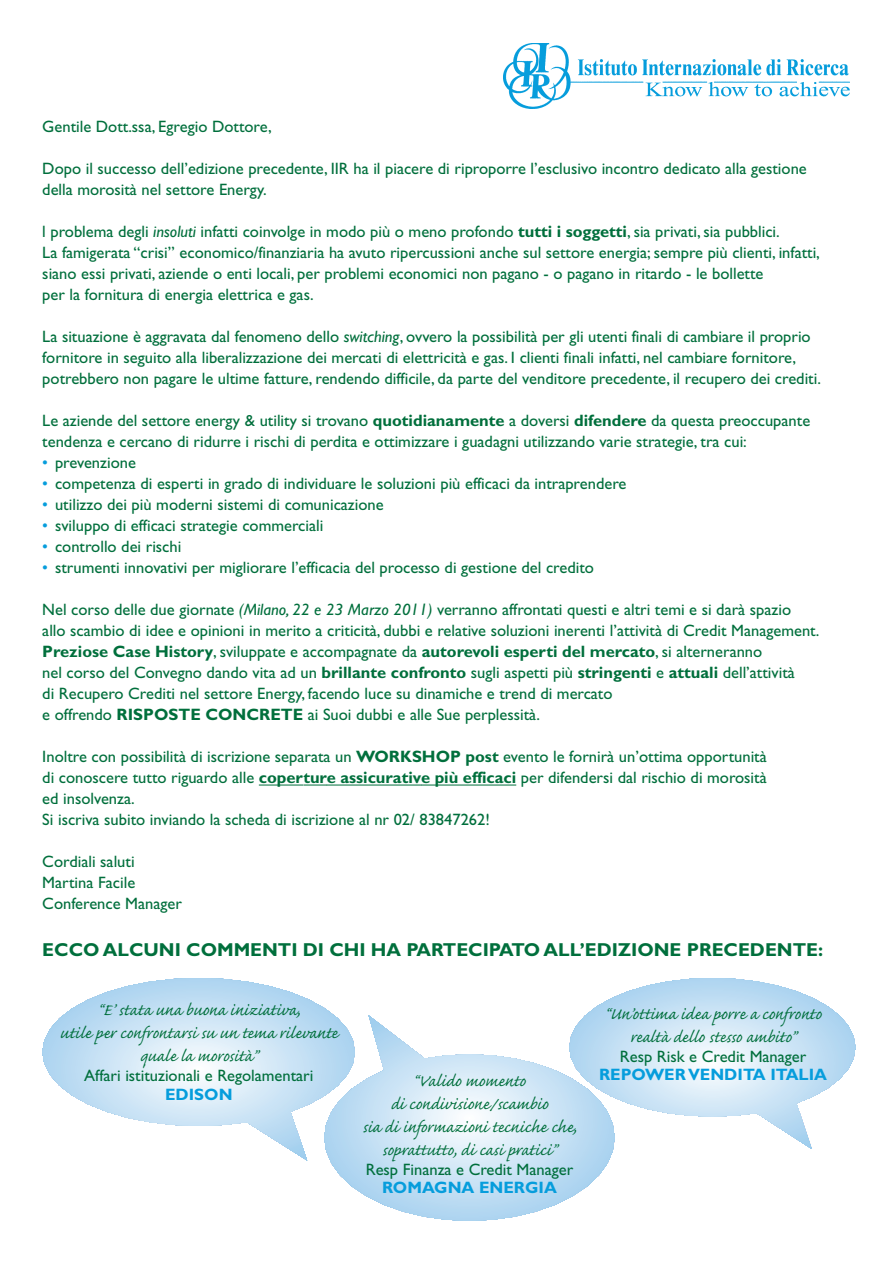
<style>
.page{position:relative;width:893px;height:1263px;background:#fff}
.page>*{position:absolute;margin:0;border:0;box-sizing:border-box;transform-origin:0 0}
.t1{font:21px/23.1px "Caflisch Script Pro";color:#006f3c;text-align:center}
.t2{font:700 18.75px "Gill Sans";color:#006f3c}
.t3{font:16.5px/21px "Gill Sans";color:#006f3c}
.t4{font:700 16.5px "Gill Sans";color:#069ddc}
.s1{font-style:italic}
.s2{font-weight:700}
.s3{color:#069ddc}
</style>
<div class="page">
<img style="left:503px;top:44px;width:346px;height:64px">
<hr style="left:259px;top:785px;width:44px;height:1px;background:#006f3c">
<svg style="left:303px;top:785px;width:24px;height:1px"></svg>
<hr style="left:327px;top:785px;width:94px;height:1px;background:#006f3c">
<hr style="left:421px;top:785px;width:95px;height:1px;background:#006f3c">
<svg style="left:48px;top:981px;width:259px;height:177px"></svg>
<svg style="left:53px;top:983px;width:254px;height:172px"></svg>
<svg style="left:59px;top:987px;width:248px;height:165px"></svg>
<svg style="left:61px;top:988px;width:273px;height:162px"></svg>
<svg style="left:345px;top:982px;width:503px;height:225px"></svg>
<p class="t3" style="left:42px;top:118px;width:231px">Gentile Dott.ssa, Egregio Dottore,</p>
<p class="t3" style="left:42px;top:160px;width:766px">Dopo il successo dell’edizione precedente, IIR ha il piacere di riproporre l’esclusivo incontro dedicato alla gestione della morosità nel settore Energy.</p>
<p class="t3" style="left:42px;top:223px;width:779px">l problema degli <span class="s1">insoluti</span> infatti coinvolge in modo più o meno profondo <span class="s2">tutti i soggetti</span>, sia privati, sia pubblici.<br>La famigerata “crisi” economico/finanziaria ha avuto ripercussioni anche sul settore energia; sempre più clienti, infatti, siano essi privati, aziende o enti locali, per problemi economici non pagano - o pagano in ritardo - le bollette<br>per la fornitura di energia elettrica e gas.</p>
<p class="t3" style="left:42px;top:328px;width:780px">La situazione è aggravata dal fenomeno dello <span class="s1">switching</span>, ovvero la possibilità per gli utenti finali di cambiare il proprio fornitore in seguito alla liberalizzazione dei mercati di elettricità e gas. I clienti finali infatti, nel cambiare fornitore, potrebbero non pagare le ultime fatture, rendendo difficile, da parte del venditore precedente, il recupero dei crediti.</p>
<p class="t3" style="left:42px;top:412px;width:769px">Le aziende del settore energy &amp; utility si trovano <span class="s2">quotidianamente</span> a doversi <span class="s2">difendere</span> da questa preoccupante tendenza e cercano di ridurre i rischi di perdita e ottimizzare i guadagni utilizzando varie strategie, tra cui:</p>
<p class="t3" style="left:42px;top:454px;width:95px"><span class="s3">•</span> prevenzione</p>
<p class="t3" style="left:42px;top:475px;width:586px"><span class="s3">•</span> competenza di esperti in grado di individuare le soluzioni più efficaci da intraprendere</p>
<p class="t3" style="left:42px;top:496px;width:343px"><span class="s3">•</span> utilizzo dei più moderni sistemi di comunicazione</p>
<p class="t3" style="left:42px;top:517px;width:282px"><span class="s3">•</span> sviluppo di efficaci strategie commerciali</p>
<p class="t3" style="left:42px;top:538px;width:141px"><span class="s3">•</span> controllo dei rischi</p>
<p class="t3" style="left:42px;top:559px;width:553px"><span class="s3">•</span> strumenti innovativi per migliorare l’efficacia del processo di gestione del credito</p>
<p class="t3" style="left:42px;top:601px;width:778px">Nel corso delle due giornate <span class="s1">(Milano, 22 e 23 Marzo 2011)</span> verranno affrontati questi e altri temi e si darà spazio<br>allo scambio di idee e opinioni in merito a criticità, dubbi e relative soluzioni inerenti l’attività di Credit Management.<br><span class="s2">Preziose Case History</span>, sviluppate e accompagnate da <span class="s2">autorevoli esperti del mercato</span>, si alterneranno<br>nel corso del Convegno dando vita ad un <span class="s2">brillante confronto</span> sugli aspetti più <span class="s2">stringenti</span> e <span class="s2">attuali</span> dell’attività<br>di Recupero Crediti nel settore Energy, facendo luce su dinamiche e trend di mercato<br>e offrendo <span class="s2">RISPOSTE CONCRETE</span> ai Suoi dubbi e alle Sue perplessità.</p>
<p class="t3" style="left:42px;top:748px;width:726px">Inoltre con possibilità di iscrizione separata un <span class="s2">WORKSHOP post</span> evento le fornirà un’ottima opportunità di conoscere tutto riguardo alle <span class="s2">coperture assicurative più efficaci</span> per difendersi dal rischio di morosità ed insolvenza.<br>Si iscriva subito inviando la scheda di iscrizione al nr 02/ 83847262!</p>
<p class="t3" style="left:42px;top:853px;width:141px">Cordiali saluti<br>Martina Facile<br>Conference Manager</p>
<p class="t2" style="left:42px;top:943px;width:782px">ECCO ALCUNI COMMENTI DI CHI HA PARTECIPATO ALL’EDIZIONE PRECEDENTE:</p>
<p class="t1" style="left:60px;top:996px;width:280px">“E’ stata una buona iniziativa,<br>utile per confrontarsi su un tema rilevante quale la morosità”</p>
<p class="t3" style="left:84px;top:1067px;width:231px">Affari istituzionali e Regolamentari</p>
<p class="t4" style="left:165px;top:1088px;width:69px">EDISON</p>
<p class="t1" style="left:605px;top:1000px;width:218px">“Un’ottima idea porre a confronto realtà dello stesso ambito”</p>
<p class="t3" style="left:620px;top:1048px;width:188px">Resp Risk e Credit Manager</p>
<p class="t1" style="left:413px;top:1067px;width:114px">“Valido momento</p>
<p class="t4" style="left:599px;top:1069px;width:230px">REPOWER VENDITA ITALIA</p>
<p class="t1" style="left:362px;top:1090px;width:215px">di condivisione/scambio<br>sia di informazioni tecniche che, soprattutto, di casi pratici”</p>
<p class="t3" style="left:366px;top:1161px;width:209px">Resp Finanza e Credit Manager</p>
<p class="t4" style="left:382px;top:1182px;width:176px">ROMAGNA ENERGIA</p>
</div>
